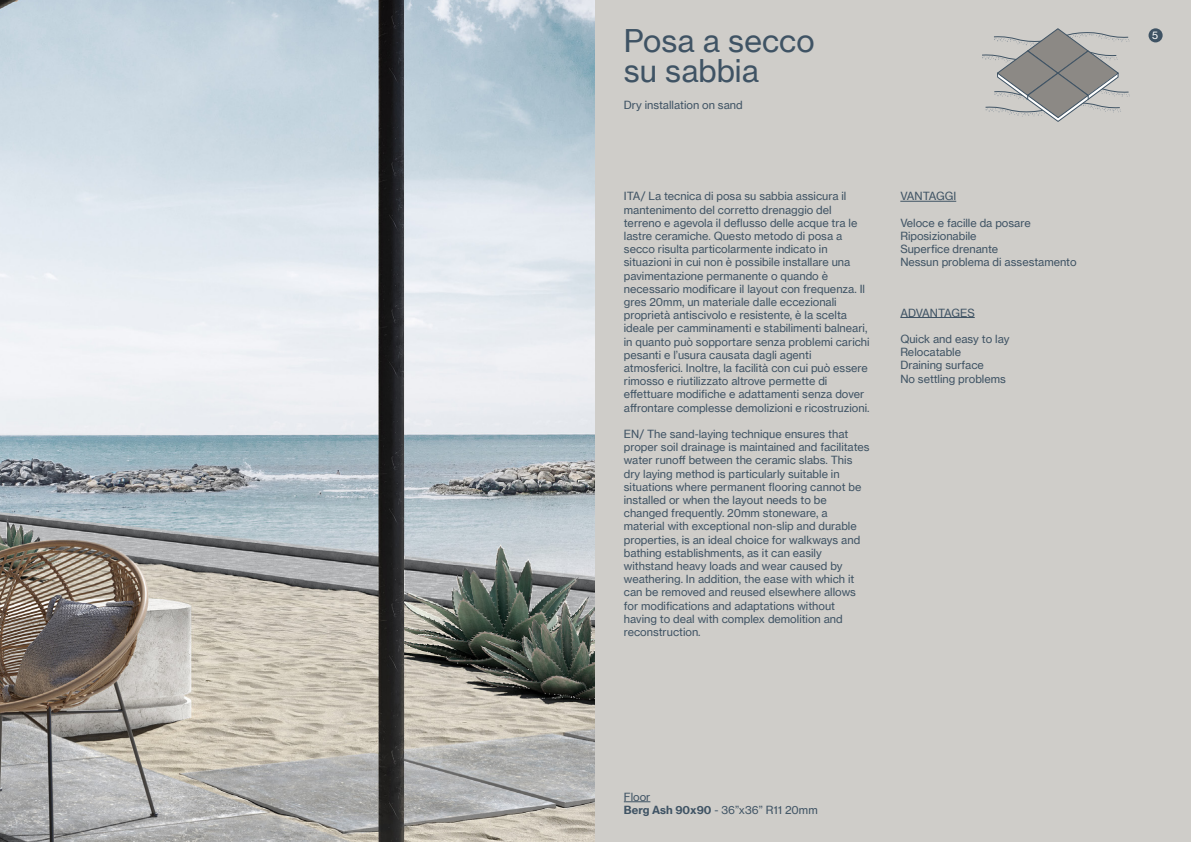
<style>
.page{position:relative;width:1191px;height:842px;background:#fff}
.page>*{position:absolute;margin:0;border:0;box-sizing:border-box;transform-origin:0 0}
.t1{font:30.6px/30px "N Haas Grotesk TX Pro 55 Rg";color:#3f5364}
.t2{font:11px/13.2px "N Haas Grotesk TX Pro 55 Rg";color:#3f5364}
.t3{font:10.2px "N Haas Grotesk TX Pro 55 Rg";color:#fff}
.s1{font-family:"N Haas Grotesk TX Pro 75 Bd"}
</style>
<div class="page">
<img style="left:0;top:0;width:595px;height:842px">
<div style="left:595px;top:0;width:596px;height:842px;background:#cfcdc9"></div>
<svg style="left:982px;top:28px;width:148px;height:94px"></svg>
<hr style="left:900px;top:201px;width:56px;height:1px;background:#3f5364">
<hr style="left:900px;top:317px;width:74px;height:1px;background:#3f5364">
<div style="left:1148px;top:28px;width:14px;height:14px;background:#3f5364;border-radius:50%"></div>
<svg style="left:624px;top:801px;width:26px;height:1px"></svg>
<h1 class="t1" style="left:624px;top:26px;width:192px">Posa a secco su sabbia</h1>
<p class="t2" style="left:624px;top:98px;width:120px">Dry installation on sand</p>
<p class="t2" style="left:624px;top:190px;width:247px">ITA/ La tecnica di posa su sabbia assicura il mantenimento del corretto drenaggio del terreno e agevola il deflusso delle acque tra le lastre ceramiche. Questo metodo di posa a secco risulta particolarmente indicato in situazioni in cui non è possibile installare una pavimentazione permanente o quando è necessario modificare il layout con frequenza. Il gres 20mm, un materiale dalle eccezionali proprietà antiscivolo e resistente, è la scelta ideale per camminamenti e stabilimenti balneari, in quanto può sopportare senza problemi carichi pesanti e l’usura causata dagli agenti atmosferici. Inoltre, la facilità con cui può essere rimosso e riutilizzato altrove permette di effettuare modifiche e adattamenti senza dover affrontare complesse demolizioni e ricostruzioni.</p>
<p class="t2" style="left:624px;top:427px;width:247px">EN/ The sand-laying technique ensures that proper soil drainage is maintained and facilitates water runoff between the ceramic slabs. This dry laying method is particularly suitable in situations where permanent flooring cannot be installed or when the layout needs to be changed frequently. 20mm stoneware, a material with exceptional non-slip and durable properties, is an ideal choice for walkways and bathing establishments, as it can easily withstand heavy loads and wear caused by weathering. In addition, the ease with which it can be removed and reused elsewhere allows for modifications and adaptations without having to deal with complex demolition and reconstruction.</p>
<p class="t2" style="left:900px;top:190px;width:57px">VANTAGGI</p>
<p class="t2" style="left:900px;top:216px;width:178px">Veloce e facille da posare<br>Riposizionabile<br>Superfice drenante<br>Nessun problema di assestamento</p>
<p class="t2" style="left:900px;top:306px;width:76px">ADVANTAGES</p>
<p class="t2" style="left:900px;top:332px;width:111px">Quick and easy to lay<br>Relocatable<br>Draining surface<br>No settling problems</p>
<p class="t2" style="left:624px;top:790px;width:195px">Floor<br><span class="s1">Berg Ash 90x90</span> - 36”x36” R11 20mm</p>
<p class="t3" style="left:1152px;top:29px;width:8px">5</p>
</div>
